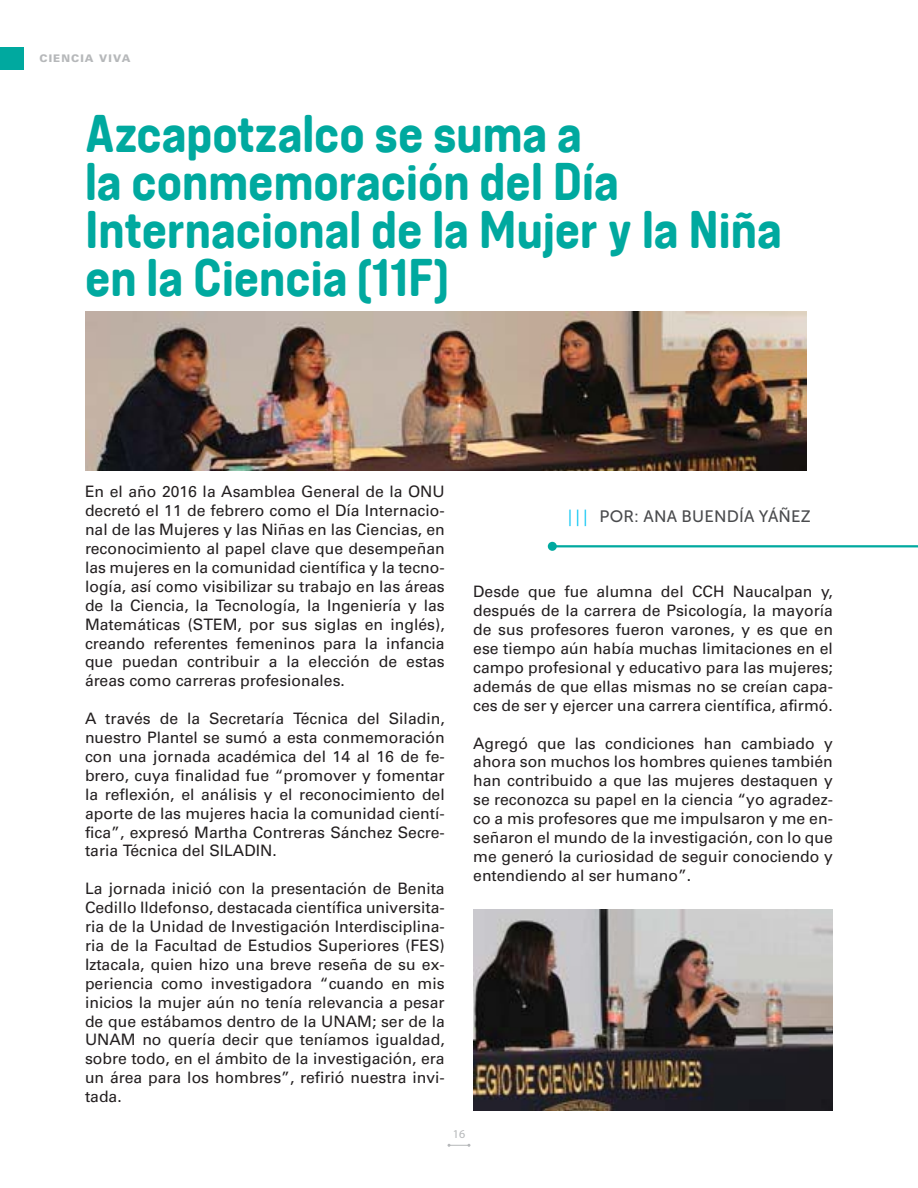
<style>
.page{position:relative;width:918px;height:1188px;background:#fff}
.page>*{position:absolute;margin:0;border:0;box-sizing:border-box;transform-origin:0 0}
.t1{font:49.5px/48px "Colatera Soft";color:#00a99f}
.t2{font:16.5px "Museo Sans 500";letter-spacing:.01em;color:#4a4b4d}
.t3{font:15.75px/18.9px "Univers LT 55 Rm";color:#231f20;text-align:justify}
.t4{font:12px "Myriad Pro";color:#b6b8ba}
.t5{font:10.5px "Univers LT 75 Blk";letter-spacing:.1em;color:#b6b8ba}
.s1{font-family:"Myriad Pro";color:#02c3f3}
</style>
<div class="page">
<svg style="left:448px;top:1144px;width:22px;height:3px"></svg>
<div style="left:0;top:47px;width:23px;height:23px;background:#00a99f"></div>
<hr style="left:552px;top:545px;width:366px;height:2px;background:#00a99f">
<div style="left:548px;top:542px;width:9px;height:9px;background:#00a99f;border-radius:50%"></div>
<img style="left:86px;top:312px;width:721px;height:158px">
<img style="left:473px;top:909px;width:360px;height:201px">
<p class="t5" style="left:40px;top:52px;width:92px">CIENCIA VIVA</p>
<h1 class="t1" style="left:85px;top:109px;width:698px">Azcapotzalco se suma a<br>la conmemoración del Día<br>Internacional de la Mujer y la Niña en la Ciencia (11F)</h1>
<p class="t3" style="left:85px;top:482px;width:361px">En el año 2016 la Asamblea General de la ONU decretó el 11 de febrero como el Día Internacio&shy;nal de las Mujeres y las Niñas en las Ciencias, en reconocimiento al papel clave que desempeñan las mujeres en la comunidad científica y la tecno&shy;logía, así como visibilizar su trabajo en las áreas de la Ciencia, la Tecnología, la Ingeniería y las Matemáticas (STEM, por sus siglas en inglés), creando referentes femeninos para la infancia que puedan contribuir a la elección de estas áreas como carreras profesionales.</p>
<p class="t3" style="left:85px;top:709px;width:361px">A través de la Secretaría Técnica del Siladin, nuestro Plantel se sumó a esta conmemoración con una jornada académica del 14 al 16 de fe&shy;brero, cuya finalidad fue “promover y fomentar la reflexión, el análisis y el reconocimiento del aporte de las mujeres hacia la comunidad cientí&shy;fica”, expresó Martha Contreras Sánchez Secre&shy;taria Técnica del SILADIN.</p>
<p class="t3" style="left:85px;top:879px;width:361px">La jornada inició con la presentación de Benita Cedillo Ildefonso, destacada científica universita&shy;ria de la Unidad de Investigación Interdisciplina&shy;ria de la Facultad de Estudios Superiores (FES)<br>Iztacala, quien hizo una breve reseña de su ex&shy;periencia como investigadora “cuando en mis inicios la mujer aún no tenía relevancia a pesar de que estábamos dentro de la UNAM; ser de la UNAM no quería decir que teníamos igualdad, sobre todo, en el ámbito de la investigación, era un área para los hombres”, refirió nuestra invi&shy;tada.</p>
<p class="t2" style="left:568px;top:506px;width:244px"><span class="s1">| | |</span> POR: ANA BUENDÍA YÁÑEZ</p>
<p class="t3" style="left:473px;top:582px;width:361px">Desde que fue alumna del CCH Naucalpan y, después de la carrera de Psicología, la mayoría de sus profesores fueron varones, y es que en ese tiempo aún había muchas limitaciones en el campo profesional y educativo para las mujeres; además de que ellas mismas no se creían capa&shy;ces de ser y ejercer una carrera científica, afirmó.</p>
<p class="t3" style="left:473px;top:734px;width:361px">Agregó que las condiciones han cambiado y ahora son muchos los hombres quienes también han contribuido a que las mujeres destaquen y se reconozca su papel en la ciencia “yo agradez&shy;co a mis profesores que me impulsaron y me en&shy;señaron el mundo de la investigación, con lo que me generó la curiosidad de seguir conociendo y entendiendo al ser humano”.</p>
<p class="t4" style="left:453px;top:1127px;width:14px">16</p>
</div>
